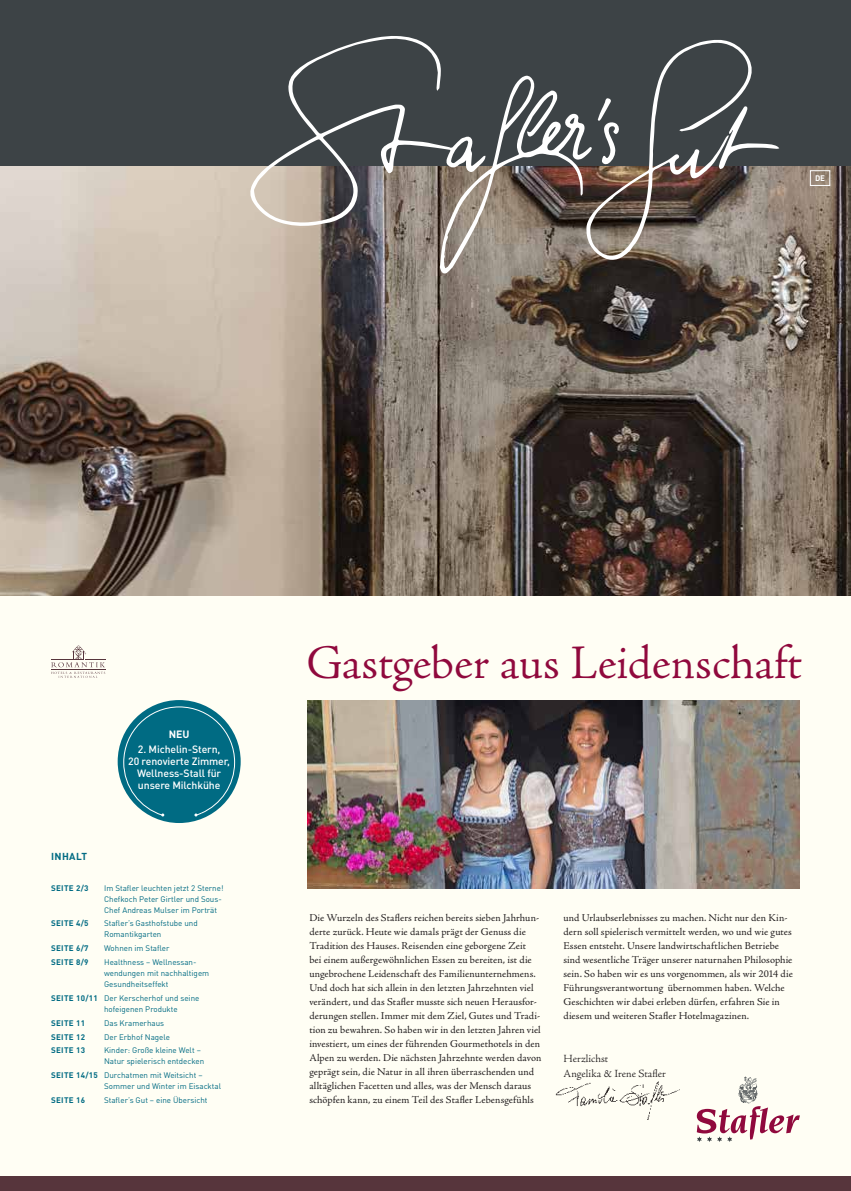
<style>
.page{position:relative;width:851px;height:1191px;background:#fff}
.page>*{position:absolute;margin:0;border:0;box-sizing:border-box;transform-origin:0 0}
.t1{font:300 48.2px "Adobe Jenson Pro";color:#90093d}
.t2{font:300 11px/15px "Adobe Jenson Pro";letter-spacing:.005em;color:#231f20}
.t3{font:10.5px/14px "Adobe Jenson Pro";letter-spacing:.01em;color:#231f20}
.t4{font:500 10.5px/12px "DINOT";letter-spacing:-.01em;color:#fff;text-align:center}
.t5{font:700 10.5px "DINOT";color:#fff}
.t6{font:700 10px "DINOT";letter-spacing:.04em;color:#006b83}
.t7{font:8px/11px "DINOT";color:#006b83}
.t8{font:700 8px "DINOT";letter-spacing:.04em;color:#006b83}
.t9{font:700 8px "DINOT";color:#fff}
.s1{font-weight:700}
</style>
<div class="page">
<div style="left:0;top:0;width:850px;height:1191px;background:#fffef4"></div>
<img style="left:0;top:165px;width:850px;height:430px">
<div style="left:0;top:0;width:850px;height:165px;background:#3d4346"></div>
<svg style="left:249px;top:36px;width:192px;height:190px"></svg>
<svg style="left:440px;top:76px;width:180px;height:198px"></svg>
<svg style="left:586px;top:39px;width:193px;height:221px"></svg>
<div style="left:0;top:1176px;width:850px;height:15px;background:#57353c"></div>
<svg style="left:51px;top:645px;width:54px;height:33px"></svg>
<svg style="left:696px;top:1076px;width:103px;height:66px"></svg>
<img style="left:307px;top:700px;width:492px;height:189px">
<div style="left:118px;top:700px;width:123px;height:123px;background:#006b83;border-radius:50%"></div>
<svg style="left:123px;top:706px;width:112px;height:110px"></svg>
<img style="left:555px;top:1081px;width:125px;height:39px">
<div style="left:810px;top:170px;width:19px;height:16px;border:1px solid #fff"></div>
<p class="t9" style="left:814px;top:173px;width:12px">DE</p>
<p class="t5" style="left:169px;top:727px;width:22px">NEU</p>
<p class="t4" style="left:128px;top:742px;width:103px">2. Michelin-Stern,<br>20 renovierte Zimmer,<br>Wellness-Stall für unsere Milchkühe</p>
<p class="t6" style="left:51px;top:849px;width:38px">INHALT</p>
<p class="t8" style="left:51px;top:882px;width:39px">SEITE 2/3</p>
<p class="t7" style="left:104px;top:881px;width:121px">Im Stafler leuchten jetzt 2 Sterne!<br>Chefkoch Peter Girtler und Sous-<br>Chef Andreas Mulser im Porträt</p>
<p class="t8" style="left:51px;top:918px;width:39px">SEITE 4/5</p>
<p class="t7" style="left:104px;top:917px;width:95px">Stafler’s Gasthofstube und<br>Romantikgarten</p>
<p class="t8" style="left:51px;top:943px;width:39px">SEITE 6/7</p>
<p class="t7" style="left:104px;top:942px;width:67px">Wohnen im Stafler</p>
<p class="t8" style="left:51px;top:956px;width:39px">SEITE 8/9</p>
<p class="t7" style="left:104px;top:956px;width:107px">Healthness – Wellnessan&shy;wendungen mit nachhaltigem<br>Gesundheitseffekt</p>
<p class="t7" style="left:104px;top:992px;width:97px;text-indent:-53px"><span class="s1">SEITE 10/11</span> Der Kerscherhof und seine hofeigenen Produkte</p>
<p class="t8" style="left:51px;top:1017px;width:35px">SEITE 11</p>
<p class="t7" style="left:104px;top:1017px;width:62px">Das Kramerhaus</p>
<p class="t8" style="left:51px;top:1031px;width:35px">SEITE 12</p>
<p class="t7" style="left:104px;top:1030px;width:67px">Der Erbhof Nagele</p>
<p class="t8" style="left:51px;top:1045px;width:35px">SEITE 13</p>
<p class="t7" style="left:104px;top:1044px;width:102px">Kinder: Große kleine Welt –<br>Natur spielerisch entdecken</p>
<p class="t7" style="left:104px;top:1069px;width:118px;text-indent:-53px"><span class="s1">SEITE 14/15</span> Durchatmen mit Weitsicht –<br>Sommer und Winter im Eisacktal</p>
<p class="t8" style="left:51px;top:1094px;width:35px">SEITE 16</p>
<p class="t7" style="left:104px;top:1094px;width:105px">Stafler’s Gut – eine Übersicht</p>
<h1 class="t1" style="left:306px;top:635px;width:497px">Gastgeber aus Leidenschaft</h1>
<p class="t3" style="left:309px;top:910px;width:233px">Die Wurzeln des Staflers reichen bereits sieben Jahrhun&shy;derte zurück. Heute wie damals prägt der Genuss die Tradition des Hauses. Reisenden eine geborgene Zeit<br>bei einem außergewöhnlichen Essen zu bereiten, ist die ungebrochene Leidenschaft des Familienunternehmens.<br>Und doch hat sich allein in den letzten Jahrzehnten viel verändert, und das Stafler musste sich neuen Herausfor&shy;derungen stellen. Immer mit dem Ziel, Gutes und Tradi&shy;tion zu bewahren. So haben wir in den letzten Jahren viel investiert, um eines der führenden Gourmethotels in den Alpen zu werden. Die nächsten Jahrzehnte werden davon geprägt sein, die Natur in all ihren überraschenden und alltäglichen Facetten und alles, was der Mensch daraus schöpfen kann, zu einem Teil des Stafler Lebensgefühls</p>
<p class="t3" style="left:563px;top:910px;width:231px">und Urlaubserlebnisses zu machen. Nicht nur den Kin&shy;dern soll spielerisch vermittelt werden, wo und wie gutes Essen entsteht. Unsere landwirtschaftlichen Betriebe sind wesentliche Träger unserer naturnahen Philosophie sein. So haben wir es uns vorgenommen, als wir 2014 die Führungsverantwortung übernommen haben. Welche Geschichten wir dabei erleben dürfen, erfahren Sie in diesem und weiteren Stafler Hotelmagazinen.</p>
<p class="t2" style="left:563px;top:1051px;width:104px">Herzlichst<br>Angelika &amp; Irene Stafler</p>
</div>
